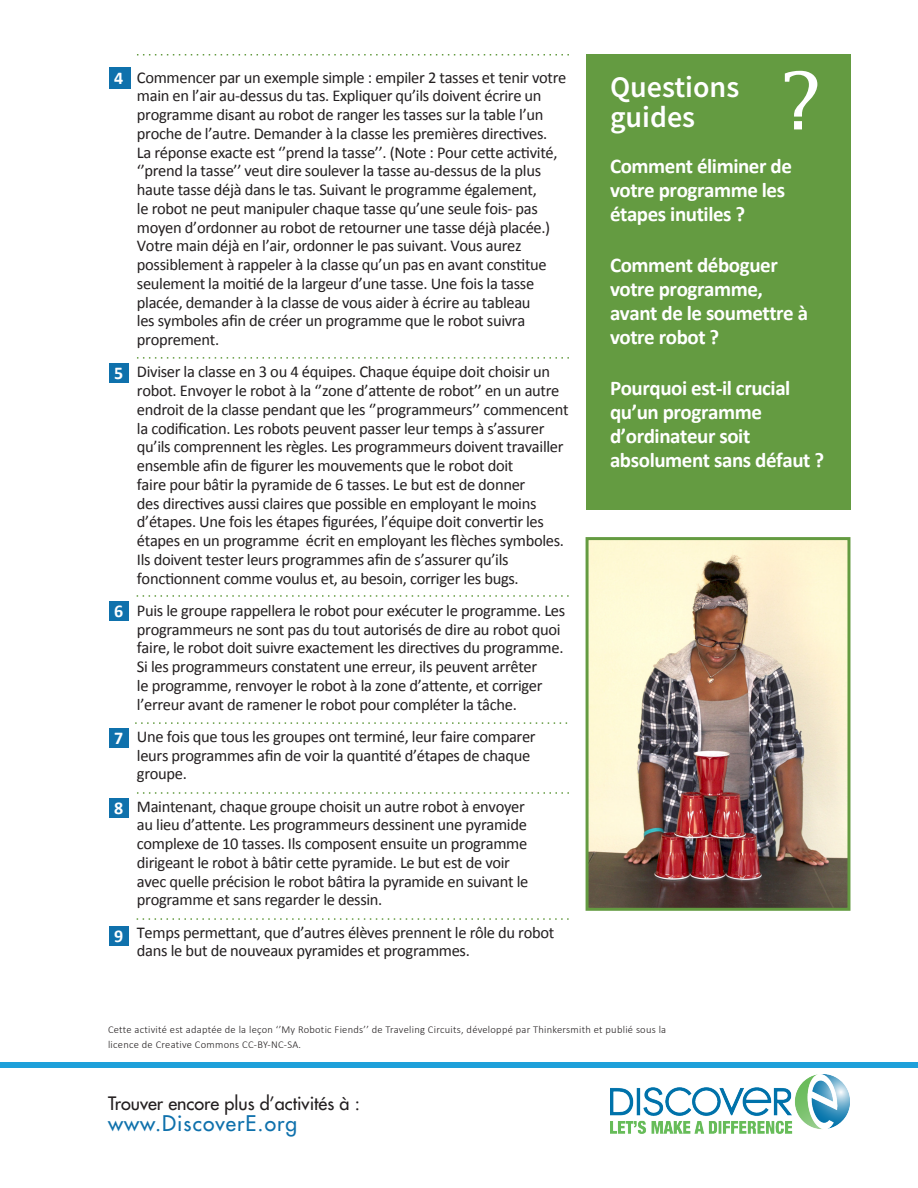
<style>
.page{position:relative;width:918px;height:1188px;background:#fff}
.page>*{position:absolute;margin:0;border:0;box-sizing:border-box;transform-origin:0 0}
.t1{font:600 30px/30px "Source Sans Pro";color:#fff}
.Basic_Questions{font:700 21px/24px "Calibri";letter-spacing:-.02em;color:#fff}
.t2{font:21px "Futura";letter-spacing:.05em;color:#0f71ac}
.t3{font:18px "Futura";color:#231f20}
.t4{font:700 18px "Calibri";color:#fff}
.t5{font:16.5px/18.8px "Calibri";letter-spacing:-.02em;color:#231f20}
.t6{font:300 10.5px/15px "Calibri";letter-spacing:.025em;color:#231f20}
</style>
<div class="page">
<div style="left:0;top:1062px;width:918px;height:6px;background:#1ea0da"></div>
<div style="left:586px;top:54px;width:264px;height:456px;background:#649b41"></div>
<svg style="left:135px;top:722px;width:432px;height:2px"></svg>
<svg style="left:137px;top:357px;width:432px;height:2px"></svg>
<svg style="left:137px;top:54px;width:432px;height:2px"></svg>
<svg style="left:137px;top:595px;width:432px;height:2px"></svg>
<svg style="left:137px;top:792px;width:432px;height:2px"></svg>
<svg style="left:137px;top:918px;width:432px;height:2px"></svg>
<img style="left:610px;top:1074px;width:239px;height:60px">
<div style="left:109px;top:363px;width:19px;height:20px;background:#0f71ac"></div>
<div style="left:109px;top:601px;width:19px;height:20px;background:#0f71ac"></div>
<div style="left:109px;top:728px;width:19px;height:19px;background:#0f71ac"></div>
<svg style="left:785px;top:71px;width:32px;height:58px"></svg>
<div style="left:109px;top:798px;width:19px;height:20px;background:#0f71ac"></div>
<div style="left:109px;top:926px;width:19px;height:19px;background:#0f71ac"></div>
<div style="left:109px;top:67px;width:21px;height:22px;background:#0f71ac"></div>
<img style="left:590px;top:541px;width:256px;height:366px">
<div style="left:586px;top:537px;width:264px;height:374px;border:3px solid #649b41"></div>
<p class="t4" style="left:114px;top:66px;width:11px">4</p>
<p class="t4" style="left:114px;top:362px;width:11px">5</p>
<p class="t4" style="left:114px;top:600px;width:11px">6</p>
<p class="t4" style="left:114px;top:727px;width:11px">7</p>
<p class="t4" style="left:114px;top:797px;width:11px">8</p>
<p class="t4" style="left:114px;top:924px;width:11px">9</p>
<p class="t5" style="left:137px;top:68px;width:431px">Commencer par un exemple simple : empiler 2 tasses et tenir votre main en l’air au-dessus du tas. Expliquer qu’ils doivent écrire un programme disant au robot de ranger les tasses sur la table l’un proche de l’autre. Demander à la classe les premières directives.<br>La réponse exacte est ‘’prend la tasse’’. (Note : Pour cette activité, ‘’prend la tasse’’ veut dire soulever la tasse au-dessus de la plus haute tasse déjà dans le tas. Suivant le programme également,<br>le robot ne peut manipuler chaque tasse qu’une seule fois- pas moyen d’ordonner au robot de retourner une tasse déjà placée.)<br>Votre main déjà en l’air, ordonner le pas suivant. Vous aurez possiblement à rappeler à la classe qu’un pas en avant constitue seulement la moitié de la largeur d’une tasse. Une fois la tasse placée, demander à la classe de vous aider à écrire au tableau<br>les symboles afin de créer un programme que le robot suivra proprement.</p>
<p class="t5" style="left:137px;top:362px;width:433px">Diviser la classe en 3 ou 4 équipes. Chaque équipe doit choisir un robot. Envoyer le robot à la ‘’zone d’attente de robot’’ en un autre endroit de la classe pendant que les ‘’programmeurs’’ commencent la codification. Les robots peuvent passer leur temps à s’assurer qu’ils comprennent les règles. Les programmeurs doivent travailler ensemble afin de figurer les mouvements que le robot doit<br>faire pour bâtir la pyramide de 6 tasses. Le but est de donner<br>des directives aussi claires que possible en employant le moins d’étapes. Une fois les étapes figurées, l’équipe doit convertir les étapes en un programme écrit en employant les flèches symboles.<br>Ils doivent tester leurs programmes afin de s’assurer qu’ils fonctionnent comme voulus et, au besoin, corriger les bugs.</p>
<p class="t5" style="left:137px;top:601px;width:430px">Puis le groupe rappellera le robot pour exécuter le programme. Les programmeurs ne sont pas du tout autorisés de dire au robot quoi faire, le robot doit suivre exactement les directives du programme.<br>Si les programmeurs constatent une erreur, ils peuvent arrêter<br>le programme, renvoyer le robot à la zone d’attente, et corriger l’erreur avant de ramener le robot pour compléter la tâche.</p>
<p class="t5" style="left:137px;top:727px;width:400px">Une fois que tous les groupes ont terminé, leur faire comparer leurs programmes afin de voir la quantité d’étapes de chaque groupe.</p>
<p class="t5" style="left:137px;top:797px;width:393px">Maintenant, chaque groupe choisit un autre robot à envoyer au lieu d’attente. Les programmeurs dessinent une pyramide complexe de 10 tasses. Ils composent ensuite un programme dirigeant le robot à bâtir cette pyramide. Le but est de voir avec quelle précision le robot bâtira la pyramide en suivant le programme et sans regarder le dessin.</p>
<p class="t5" style="left:137px;top:923px;width:419px">Temps permettant, que d’autres élèves prennent le rôle du robot dans le but de nouveaux pyramides et programmes.</p>
<p class="t1" style="left:610px;top:72px;width:131px">Questions guides</p>
<p class="Basic_Questions" style="left:610px;top:154px;width:183px">Comment éliminer de votre programme les étapes inutiles ?</p>
<p class="Basic_Questions" style="left:610px;top:253px;width:200px">Comment déboguer votre programme, avant de le soumettre à votre robot ?</p>
<p class="Basic_Questions" style="left:610px;top:376px;width:216px">Pourquoi est-il crucial qu’un programme d’ordinateur soit absolument sans défaut ?</p>
<p class="t6" style="left:108px;top:1022px;width:560px">Cette activité est adaptée de la leçon ‘’My Robotic Fiends’’ de Traveling Circuits, développé par Thinkersmith et publié sous la licence de Creative Commons CC-BY-NC-SA.</p>
<p class="t3" style="left:108px;top:1092px;width:253px">Trouver encore plus d’activités à :</p>
<p class="t2" style="left:108px;top:1110px;width:191px">www.DiscoverE.org</p>
</div>
